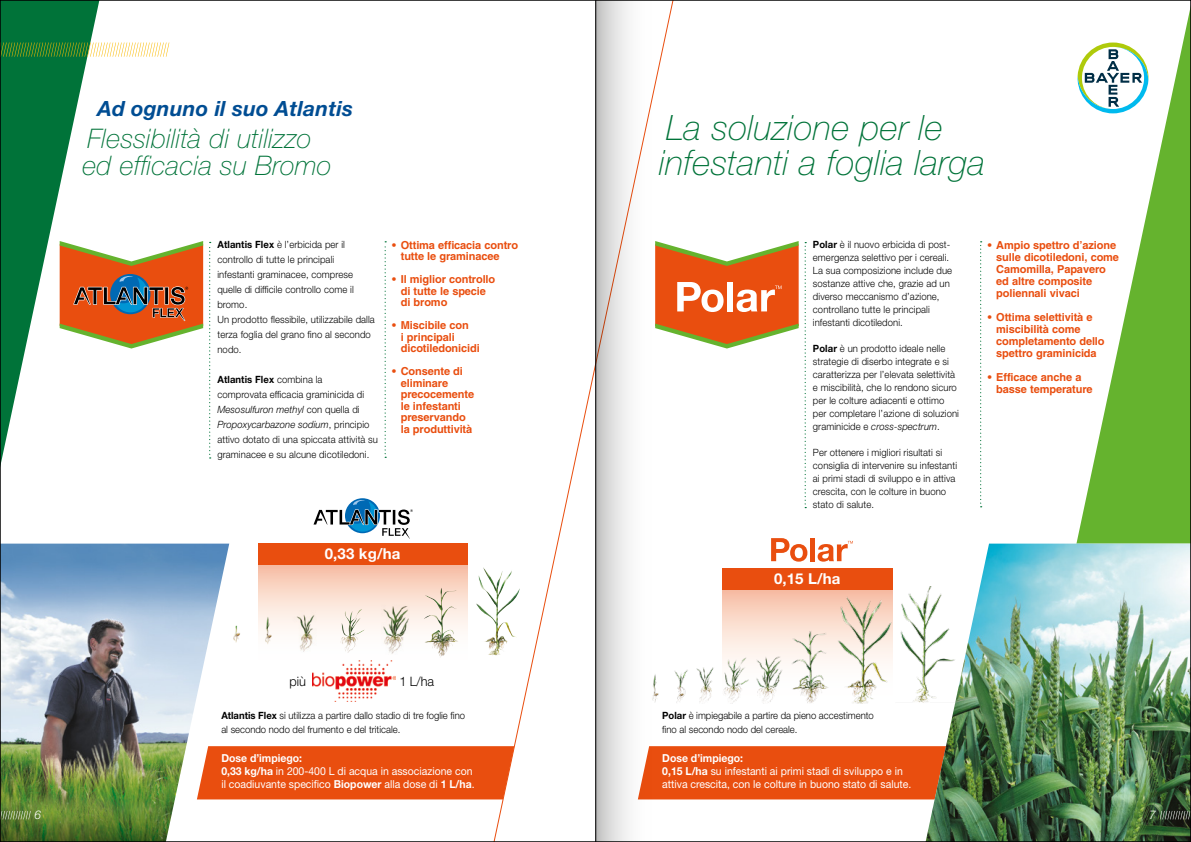
<style>
.page{position:relative;width:1191px;height:842px;background:#fff}
.page>*{position:absolute;margin:0;border:0;box-sizing:border-box;transform-origin:0 0}
.t1{font:italic 100 35px/35px "Helvetica Neue LT Std";letter-spacing:.01em;color:#007339}
.t2{font:italic 100 27px/27px "Helvetica Neue LT Std";letter-spacing:.01em;color:#007339}
.t3{font:italic 700 21px "Helvetica Neue LT Std";letter-spacing:.01em;color:#004d93}
.t4{font:700 15px "Helvetica Neue LT Std";letter-spacing:.01em;color:#fff}
.t5{font:300 13px "Helvetica Neue LT Std";color:#000}
.t6{font:italic 300 12px "Helvetica Neue LT Std";color:#fff}
.t7{font:700 11px/11.5px "Helvetica LT Std";letter-spacing:-.01em;color:#e94e0f}
.t8{font:11px/13px "Helvetica Neue LT Std";color:#fff;scale:.95 1}
.t9{font:300 10px/13px "Helvetica Neue LT Std";letter-spacing:.01em;color:#000;scale:.95 1}
.s1{font-weight:700}
.s2{font-style:italic}
</style>
<div class="page">
<div style="left:229px;top:746px;width:261px;height:53px;background:#e94e0f"></div>
<div style="left:258px;top:565px;width:209px;height:95px;background:linear-gradient(to bottom,#f8c6ae,#feffff)"></div>
<img style="left:476px;top:575px;width:14px;height:80px">
<img style="left:423px;top:595px;width:27px;height:63px">
<img style="left:382px;top:589px;width:30px;height:65px">
<img style="left:340px;top:611px;width:17px;height:42px">
<img style="left:289px;top:589px;width:34px;height:63px">
<img style="left:258px;top:589px;width:27px;height:56px">
<img style="left:233px;top:625px;width:7px;height:17px">
<img style="left:312px;top:661px;width:83px;height:40px">
<div style="left:258px;top:543px;width:209px;height:22px;background:#e94e0f"></div>
<svg style="left:345px;top:498px;width:35px;height:35px"></svg>
<svg style="left:313px;top:500px;width:100px;height:39px"></svg>
<div style="left:677px;top:746px;width:245px;height:53px;background:#e94e0f"></div>
<svg style="left:1010px;top:15px;width:179px;height:529px"></svg>
<img style="left:925px;top:544px;width:264px;height:296px">
<img style="left:2px;top:544px;width:227px;height:296px">
<svg style="left:2px;top:2px;width:100px;height:699px"></svg>
<svg style="left:490px;top:2px;width:187px;height:838px"></svg>
<svg style="left:2px;top:43px;width:167px;height:14px"></svg>
<svg style="left:1159px;top:811px;width:30px;height:8px"></svg>
<svg style="left:2px;top:811px;width:29px;height:8px"></svg>
<svg style="left:804px;top:242px;width:2px;height:266px"></svg>
<svg style="left:980px;top:241px;width:1px;height:266px"></svg>
<svg style="left:655px;top:241px;width:143px;height:107px"></svg>
<svg style="left:209px;top:242px;width:2px;height:217px"></svg>
<svg style="left:384px;top:241px;width:2px;height:217px"></svg>
<svg style="left:60px;top:241px;width:143px;height:107px"></svg>
<svg style="left:1077px;top:43px;width:71px;height:70px"></svg>
<div style="left:722px;top:568px;width:170px;height:22px;background:#e94e0f"></div>
<svg style="left:771px;top:538px;width:36px;height:24px"></svg>
<hr style="left:810px;top:538px;width:4px;height:23px;background:#e94e0f">
<svg style="left:817px;top:541px;width:36px;height:21px"></svg>
<img style="left:652px;top:586px;width:304px;height:117px">
<svg style="left:596px;top:2px;width:56px;height:838px"></svg>
<hr style="left:595px;top:0;width:1px;height:842px;background:#000">
<h3 class="t3" style="left:97px;top:96px;width:257px">Ad ognuno il suo Atlantis</h3>
<h2 class="t2" style="left:82px;top:125px;width:250px">Flessibilità di utilizzo ed efficacia su Bromo</h2>
<p class="t9" style="left:217px;top:237px;width:167px;line-height:15px"><span class="s1">Atlantis Flex</span> è l’erbicida per il controllo di tutte le principali<br>infestanti graminacee, comprese quelle di difficile controllo come il bromo.<br>Un prodotto flessibile, utilizzabile dalla terza foglia del grano fino al secondo nodo.</p>
<p class="t9" style="left:217px;top:372px;width:171px;line-height:15px"><span class="s1">Atlantis Flex</span> combina la<br>comprovata efficacia graminicida di <span class="s2">Mesosulfuron methyl</span> con quella di <span class="s2">Propoxycarbazone sodium</span>, principio attivo dotato di una spiccata attività su graminacee e su alcune dicotiledoni.</p>
<p class="t7" style="left:401px;top:239px;width:119px;text-indent:-9px">• Ottima efficacia contro tutte le graminacee</p>
<p class="t7" style="left:401px;top:274px;width:96px;text-indent:-9px">• Il miglior controllo di tutte le specie di bromo</p>
<p class="t7" style="left:401px;top:320px;width:81px;text-indent:-9px">• Miscibile con<br>i principali dicotiledonicidi</p>
<p class="t7" style="left:401px;top:366px;width:75px;text-indent:-9px">• Consente di eliminare precocemente le infestanti preservando la produttività</p>
<h3 class="t4" style="left:325px;top:545px;width:77px">0,33 kg/ha</h3>
<h3 class="t5" style="left:289px;top:673px;width:18px">più</h3>
<h3 class="t5" style="left:399px;top:673px;width:36px">1 L/ha</h3>
<p class="t9" style="left:221px;top:708px;width:258px;line-height:14px"><span class="s1">Atlantis Flex</span> si utilizza a partire dallo stadio di tre foglie fino al secondo nodo del frumento e del triticale.</p>
<p class="t8" style="left:221px;top:751px;width:268px"><span class="s1">Dose d’impiego:<br>0,33 kg/ha</span> in 200-400 L di acqua in associazione con il coadiuvante specifico <span class="s1">Biopower</span> alla dose di <span class="s1">1 L/ha</span>.</p>
<h1 class="t1" style="left:659px;top:110px;width:328px">La soluzione per le infestanti a foglia larga</h1>
<p class="t9" style="left:813px;top:238px;width:148px"><span class="s1">Polar</span> è il nuovo erbicida di post&shy;emergenza selettivo per i cereali.<br>La sua composizione include due sostanze attive che, grazie ad un diverso meccanismo d’azione, controllano tutte le principali infestanti dicotiledoni.</p>
<p class="t9" style="left:813px;top:342px;width:155px"><span class="s1">Polar</span> è un prodotto ideale nelle strategie di diserbo integrate e si caratterizza per l’elevata selettività e miscibilità, che lo rendono sicuro per le colture adiacenti e ottimo per completare l’azione di soluzioni graminicide e <span class="s2">cross-spectrum</span>.</p>
<p class="t9" style="left:813px;top:446px;width:153px">Per ottenere i migliori risultati si consiglia di intervenire su infestanti ai primi stadi di sviluppo e in attiva crescita, con le colture in buono stato di salute.</p>
<h3 class="t4" style="left:774px;top:570px;width:68px">0,15 L/ha</h3>
<p class="t7" style="left:996px;top:239px;width:124px;line-height:12px;text-indent:-9px">• Ampio spettro d’azione sulle dicotiledoni, come<br>Camomilla, Papavero ed altre composite poliennali vivaci</p>
<p class="t7" style="left:996px;top:311px;width:110px;line-height:12px;text-indent:-9px">• Ottima selettività e miscibilità come completamento dello spettro graminicida</p>
<p class="t7" style="left:996px;top:371px;width:98px;line-height:12px;text-indent:-9px">• Efficace anche a basse temperature</p>
<p class="t9" style="left:662px;top:708px;width:224px;line-height:14px"><span class="s1">Polar</span> è impiegabile a partire da pieno accestimento fino al secondo nodo del cereale.</p>
<p class="t8" style="left:662px;top:751px;width:264px"><span class="s1">Dose d’impiego:<br>0,15 L/ha</span> su infestanti ai primi stadi di sviluppo e in attiva crescita, con le colture in buono stato di salute.</p>
<p class="t6" style="left:35px;top:808px;width:8px">6</p>
<p class="t6" style="left:1149px;top:808px;width:8px">7</p>
</div>
